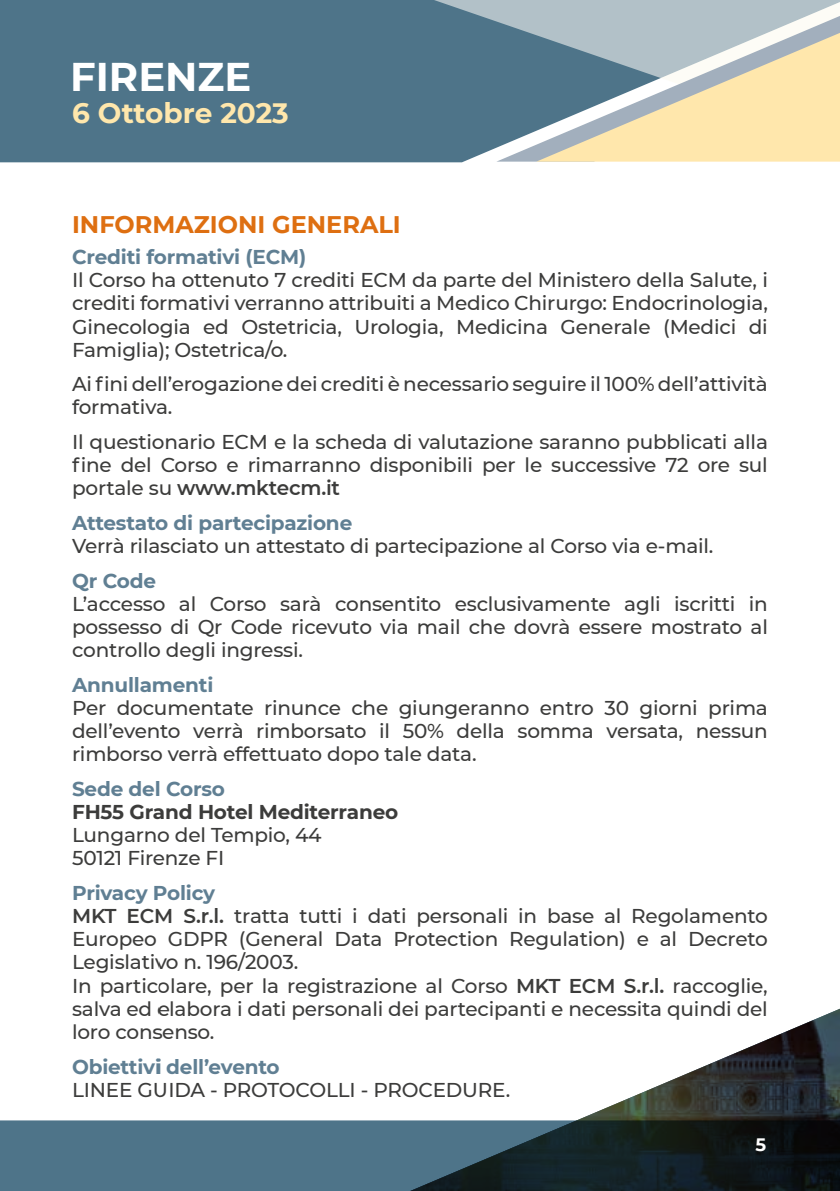
<style>
.page{position:relative;width:840px;height:1191px;background:#fff}
.page>*{position:absolute;margin:0;border:0;box-sizing:border-box;transform-origin:0 0}
.t1{font:700 40px "Montserrat";color:#fff}
.t2{font:700 28px "Montserrat";color:#ffe7ac}
.t3{font:700 24px "Montserrat";color:#de6f11}
.t4{font:500 20px/23.2px "Montserrat";letter-spacing:-.01em;color:#3c3c3b;text-align:justify}
.t5{font:700 20px "Montserrat";letter-spacing:-.01em;color:#607f93}
.t6{font:700 20px "Montserrat";letter-spacing:-.01em;color:#3c3c3b}
.t7{font:700 18px "Montserrat";color:#fff}
.s1{font-weight:600}
.s2{font-weight:700;color:#607f93}
</style>
<div class="page">
<div style="left:0;top:0;width:496px;height:162px;background:#4e7489"></div>
<svg style="left:420px;top:0;width:419px;height:129px;background:#7793a2"></svg>
<svg style="left:496px;top:16px;width:343px;height:146px;background:#90a7b3"></svg>
<svg style="left:536px;top:33px;width:303px;height:129px;background:#cdcab3"></svg>
<div style="left:0;top:1120px;width:839px;height:71px;background:#4e7489"></div>
<img style="left:243px;top:1009px;width:596px;height:182px">
<h1 class="t1" style="left:70px;top:48px;width:182px">FIRENZE</h1>
<h2 class="t2" style="left:72px;top:92px;width:218px">6 Ottobre 2023</h2>
<p class="t3" style="left:72px;top:207px;width:330px">INFORMAZIONI GENERALI</p>
<p class="t5" style="left:72px;top:242px;width:235px">Crediti formativi (ECM)</p>
<p class="t4" style="left:72px;top:268px;width:697px">Il Corso ha ottenuto 7 crediti ECM da parte del Ministero della Salute, i crediti formativi verranno attribuiti a Medico Chirurgo: Endocrinologia, Ginecologia ed Ostetricia, Urologia, Medicina Generale (Medici di Famiglia); Ostetrica/o.</p>
<p class="t4" style="left:72px;top:372px;width:697px">Ai fini dell’erogazione dei crediti è necessario seguire il 100% dell’attività formativa.</p>
<p class="t4" style="left:72px;top:429px;width:697px">Il questionario ECM e la scheda di valutazione saranno pubblicati alla fine del Corso e rimarranno disponibili per le successive 72 ore sul portale su <span class="s1">www.mktecm.it</span></p>
<p class="t5" style="left:72px;top:508px;width:281px">Attestato di partecipazione</p>
<p class="t4" style="left:72px;top:533px;width:642px">Verrà rilasciato un attestato di partecipazione al Corso via e-mail.</p>
<p class="t5" style="left:72px;top:566px;width:85px">Qr Code</p>
<p class="t4" style="left:72px;top:591px;width:697px">L’accesso al Corso sarà consentito esclusivamente agli iscritti in possesso di Qr Code ricevuto via mail che dovrà essere mostrato al controllo degli ingressi.</p>
<p class="t5" style="left:72px;top:670px;width:143px">Annullamenti</p>
<p class="t4" style="left:72px;top:695px;width:697px">Per documentate rinunce che giungeranno entro 30 giorni prima dell’evento verrà rimborsato il 50% della somma versata, nessun rimborso verrà effettuato dopo tale data.</p>
<p class="t5" style="left:72px;top:774px;width:154px">Sede del Corso</p>
<p class="t6" style="left:72px;top:797px;width:327px">FH55 Grand Hotel Mediterraneo</p>
<p class="t4" style="left:72px;top:822px;width:251px">Lungarno del Tempio, 44<br>50121 Firenze FI</p>
<p class="t4" style="left:72px;top:880px;width:697px;text-align:left"><span class="s2">Privacy Policy<br></span><span class="s1">MKT ECM S.r.l.</span> tratta tutti i dati personali in base al Regolamento Europeo GDPR (General Data Protection Regulation) e al Decreto Legislativo n. 196/2003.<br>In particolare, per la registrazione al Corso <span class="s1">MKT ECM S.r.l.</span> raccoglie, salva ed elabora i dati personali dei partecipanti e necessita quindi del loro consenso.</p>
<p class="t5" style="left:72px;top:1052px;width:209px">Obiettivi dell’evento</p>
<p class="t4" style="left:72px;top:1077px;width:439px">LINEE GUIDA - PROTOCOLLI - PROCEDURE.</p>
<p class="t7" style="left:755px;top:1131px;width:12px">5</p>
</div>
